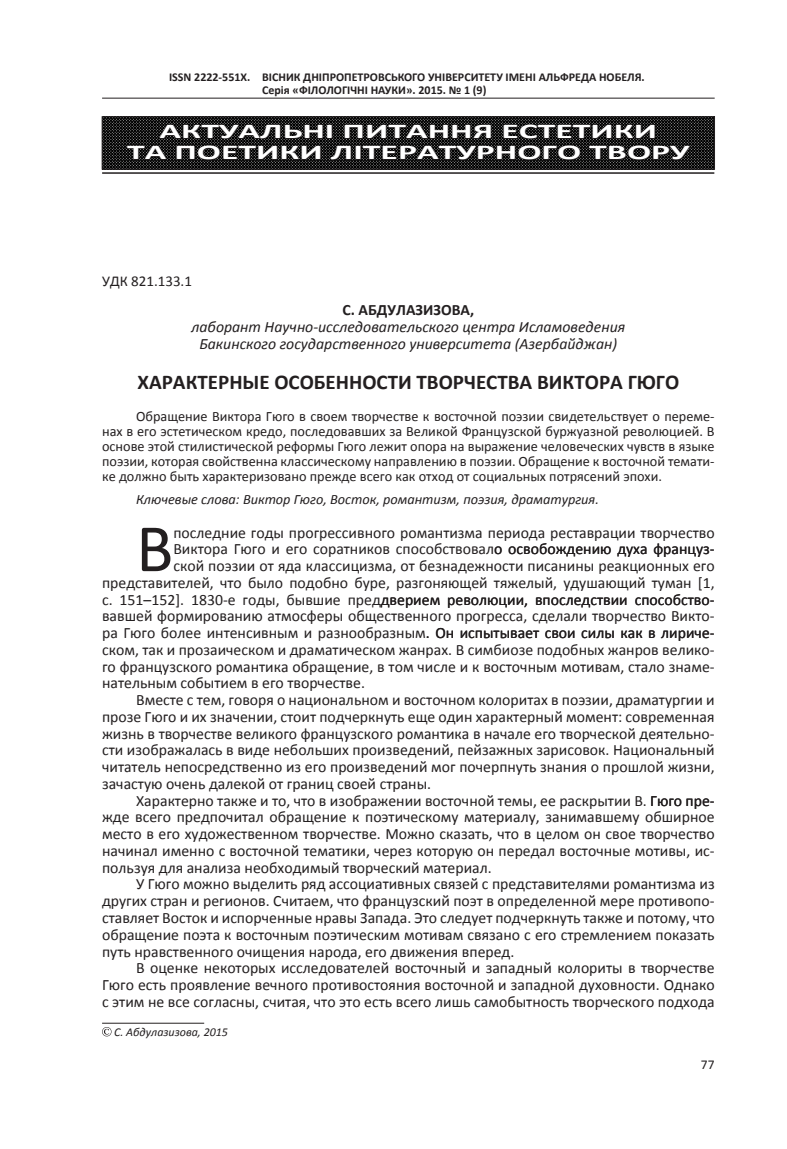
<style>
.page{position:relative;width:787px;height:1149px;background:#fff}
.page>*{position:absolute;margin:0;border:0;box-sizing:border-box;transform-origin:0 0}
.Буквица{font:68.55px "Calibri";color:#231f20}
.Рубрика{font:700 21px "Calibri";color:#fff;scale:1.7 1}
.Название_статьи{font:700 21px "Calibri";color:#231f20}
.ОСНОВНОЙ{font:15.75px/16.8px "Calibri";color:#231f20;text-align:justify}
.Буквица-2{font:15.75px "Calibri";color:#231f20}
.место_работ{font:italic 15.75px "Calibri";color:#231f20}
.автор{font:700 15.75px "Calibri";color:#231f20}
.УДК{font:15px "Calibri";color:#231f20}
.анотация{font:14.25px/15px "Calibri";color:#231f20;text-align:justify}
.ключ_слова{font:italic 14.25px "Calibri";color:#231f20}
.t1{font:13.5px "Calibri";color:#231f20}
.t2{font:700 12px/12.8px "Calibri";color:#231f20}
.знак_охрани{font:italic 12px "Calibri";color:#231f20}
</style>
<div class="page">
<hr style="left:102px;top:98px;width:612px;height:1px;background:#231f20">
<img style="left:104px;top:119px;width:608px;height:48px">
<div style="left:102px;top:117px;width:612px;height:52px;border:1px solid #231f20"></div>
<hr style="left:102px;top:172px;width:612px;height:2px;background:#231f20">
<svg style="left:126px;top:118px;width:564px;height:42px;background:#1f1f1f"></svg>
<hr style="left:102px;top:1022px;width:102px;height:1px;background:#231f20">
<svg style="left:102px;top:1027px;width:9px;height:9px"></svg>
<p class="t2" style="left:262px;top:71px;width:384px;text-indent:-93px">ISSN 2222-551Х. ВІСНИК ДНІПРОПЕТРОВСЬКОГО УНІВЕРСИТЕТУ ІМЕНІ АЛЬФРЕДА НОБЕЛЯ.<br>Серія «ФІЛОЛОГІЧНІ НАУКИ». 2015. № 1 (9)</p>
<p class="Рубрика" style="left:160px;top:118px;width:294px">АКТУАЛЬНІ ПИТАННЯ ЕСТЕТИКИ</p>
<p class="Рубрика" style="left:127px;top:139px;width:332px">ТА ПОЕТИКИ ЛІТЕРАТУРНОГО ТВОРУ</p>
<p class="УДК" style="left:102px;top:271px;width:91px">УДК 821.133.1</p>
<p class="автор" style="left:342px;top:300px;width:133px">С. АБДУЛАЗИЗОВА,</p>
<p class="место_работ" style="left:191px;top:316px;width:435px">лаборант Научно-исследовательского центра Исламоведения</p>
<p class="место_работ" style="left:199px;top:333px;width:419px">Бакинского государственного университета (Азербайджан)</p>
<p class="Название_статьи" style="left:137px;top:368px;width:543px">ХАРАКТЕРНЫЕ ОСОБЕННОСТИ ТВОРЧЕСТВА ВИКТОРА ГЮГО</p>
<p class="анотация" style="left:102px;top:408px;width:614px;text-indent:34px">Обращение Виктора Гюго в своем творчестве к восточной поэзии свидетельствует о переме&shy;нах в его эстетическом кредо, последовавших за Великой Французской буржуазной революцией. В основе этой стилистической реформы Гюго лежит опора на выражение человеческих чувств в языке поэзии, которая свойственна классическому направлению в поэзии. Обращение к восточной темати&shy;ке должно быть характеризовано прежде всего как отход от социальных потрясений эпохи.</p>
<p class="ключ_слова" style="left:136px;top:489px;width:464px">Ключевые слова: Виктор Гюго, Восток, романтизм, поэзия, драматургия.</p>
<p class="Буквица" style="left:136px;top:505px;width:39px">В</p>
<p class="Буквица-2" style="left:173px;top:522px;width:542px">последние годы прогрессивного романтизма периода реставрации творчество</p>
<p class="Буквица-2" style="left:173px;top:539px;width:543px">Виктора Гюго и его соратников способствовало освобождению духа француз-</p>
<p class="Буквица-2" style="left:173px;top:555px;width:543px">ской поэзии от яда классицизма, от безнадежности писанины реакционных его</p>
<p class="Буквица-2" style="left:102px;top:572px;width:614px">представителей, что было подобно буре, разгоняющей тяжелый, удушающий туман [1,</p>
<p class="Буквица-2" style="left:102px;top:589px;width:614px">с. 151–152]. 1830-е годы, бывшие преддверием революции, впоследствии способство-</p>
<p class="Буквица-2" style="left:102px;top:606px;width:614px">вавшей формированию атмосферы общественного прогресса, сделали творчество Викто-</p>
<p class="Буквица-2" style="left:102px;top:622px;width:614px">ра Гюго более интенсивным и разнообразным. Он испытывает свои силы как в лириче-</p>
<p class="Буквица-2" style="left:102px;top:639px;width:614px">ском, так и прозаическом и драматическом жанрах. В симбиозе подобных жанров велико-</p>
<p class="Буквица-2" style="left:102px;top:656px;width:614px">го французского романтика обращение, в том числе и к восточным мотивам, стало знаме-</p>
<p class="Буквица-2" style="left:102px;top:673px;width:264px">нательным событием в его творчестве.</p>
<p class="ОСНОВНОЙ" style="left:102px;top:691px;width:614px;text-indent:34px">Вместе с тем, говоря о национальном и восточном колоритах в поэзии, драматургии и прозе Гюго и их значении, стоит подчеркнуть еще один характерный момент: современная жизнь в творчестве великого французского романтика в начале его творческой деятельно&shy;сти изображалась в виде небольших произведений, пейзажных зарисовок. Национальный читатель непосредственно из его произведений мог почерпнуть знания о прошлой жизни, зачастую очень далекой от границ своей страны.</p>
<p class="ОСНОВНОЙ" style="left:102px;top:791px;width:614px;text-indent:34px">Характерно также и то, что в изображении восточной темы, ее раскрытии В. Гюго пре&shy;жде всего предпочитал обращение к поэтическому материалу, занимавшему обширное место в его художественном творчестве. Можно сказать, что в целом он свое творчество начинал именно с восточной тематики, через которую он передал восточные мотивы, ис&shy;пользуя для анализа необходимый творческий материал.</p>
<p class="ОСНОВНОЙ" style="left:102px;top:875px;width:614px;text-indent:34px">У Гюго можно выделить ряд ассоциативных связей с представителями романтизма из других стран и регионов. Считаем, что французский поэт в определенной мере противопо&shy;ставляет Восток и испорченные нравы Запада. Это следует подчеркнуть также и потому, что обращение поэта к восточным поэтическим мотивам связано с его стремлением показать путь нравственного очищения народа, его движения вперед.</p>
<p class="ОСНОВНОЙ" style="left:102px;top:959px;width:614px;text-indent:34px">В оценке некоторых исследователей восточный и западный колориты в творчестве Гюго есть проявление вечного противостояния восточной и западной духовности. Однако с этим не все согласны, считая, что это есть всего лишь самобытность творческого подхода</p>
<p class="знак_охрани" style="left:114px;top:1023px;width:115px">С. Абдулазизова, 2015</p>
<p class="t1" style="left:701px;top:1055px;width:15px">77</p>
</div>
